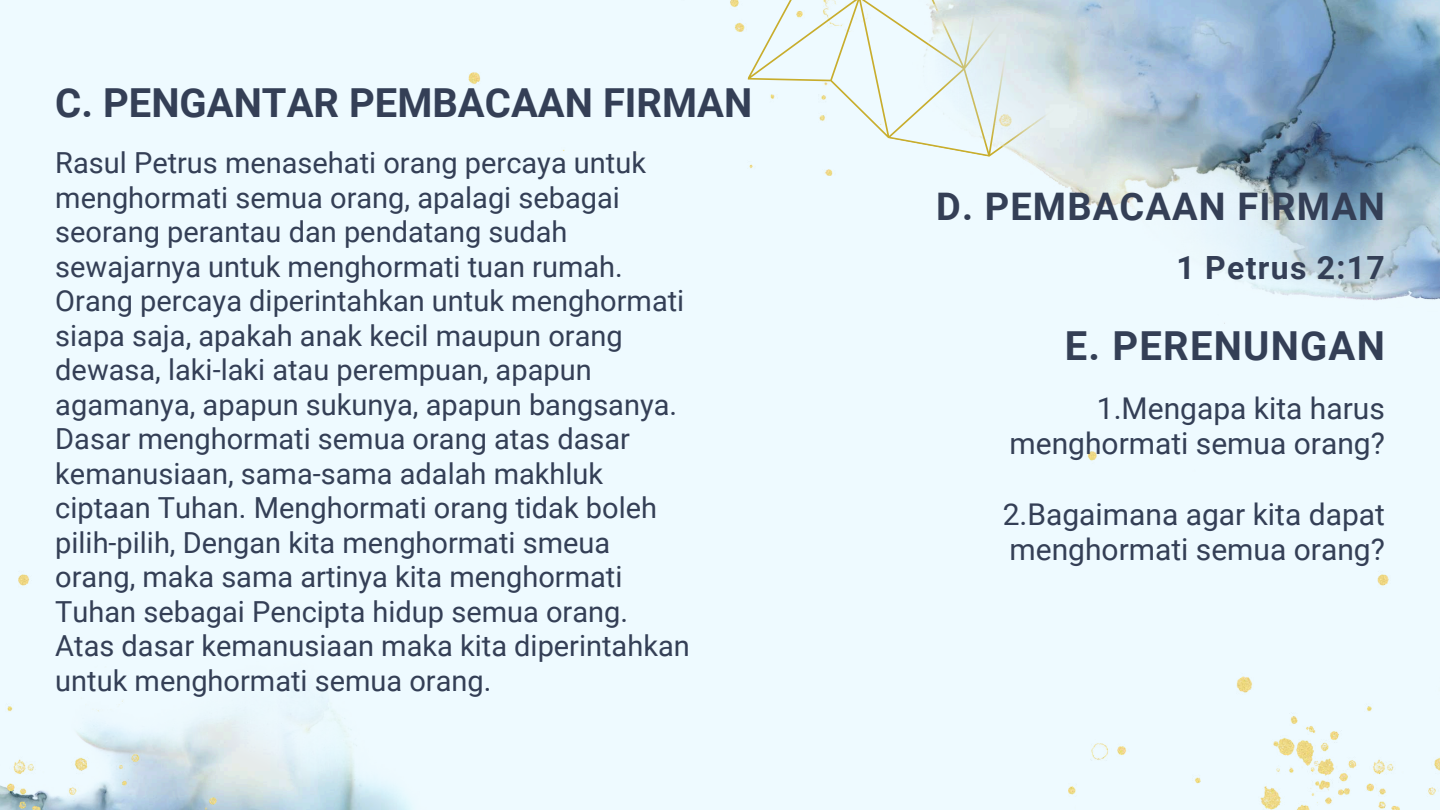
<style>
.page{position:relative;width:1440px;height:810px;background:#eefaff}
.page>*{position:absolute;margin:0;border:0;box-sizing:border-box;transform-origin:0 0}
.t1{font:700 40px "Roboto";color:#343f56}
.t2{font:700 40px "Roboto";letter-spacing:.03em;color:#343f56}
.t3{font:700 38px "Roboto";letter-spacing:.03em;color:#343f56}
.t4{font:700 32px "Roboto";letter-spacing:.04em;color:#343f56}
.t5{font:30px/35.2px "Roboto";color:#343f56;text-align:right}
.t6{font:29px/34.5px "Roboto";color:#343f56}
</style>
<div class="page">
<svg style="left:741px;top:0;width:108px;height:176px"></svg>
<img style="left:849px;top:0;width:591px;height:324px">
<img style="left:291px;top:697px;width:120px;height:113px">
<img style="left:0;top:574px;width:291px;height:236px">
<img style="left:1068px;top:452px;width:372px;height:358px">
<h1 class="t1" style="left:55px;top:80px;width:699px">C. PENGANTAR PEMBACAAN FIRMAN</h1>
<p class="t6" style="left:55px;top:146px;width:636px">Rasul Petrus menasehati orang percaya untuk menghormati semua orang, apalagi sebagai seorang perantau dan pendatang sudah sewajarnya untuk menghormati tuan rumah.<br>Orang percaya diperintahkan untuk menghormati siapa saja, apakah anak kecil maupun orang dewasa, laki-laki atau perempuan, apapun agamanya, apapun sukunya, apapun bangsanya.<br>Dasar menghormati semua orang atas dasar kemanusiaan, sama-sama adalah makhluk ciptaan Tuhan. Menghormati orang tidak boleh pilih-pilih, Dengan kita menghormati smeua orang, maka sama artinya kita menghormati Tuhan sebagai Pencipta hidup semua orang.<br>Atas dasar kemanusiaan maka kita diperintahkan untuk menghormati semua orang.</p>
<h2 class="t3" style="left:936px;top:185px;width:450px">D. PEMBACAAN FIRMAN</h2>
<p class="t4" style="left:1176px;top:249px;width:210px">1 Petrus 2:17</p>
<h1 class="t2" style="left:1065px;top:323px;width:321px">E. PERENUNGAN</h1>
<p class="t5" style="left:1010px;top:391px;width:377px">1.Mengapa kita harus menghormati semua orang?</p>
<p class="t5" style="left:1003px;top:497px;width:384px;text-align:left">2.Bagaimana agar kita dapat menghormati semua orang?</p>
</div>
